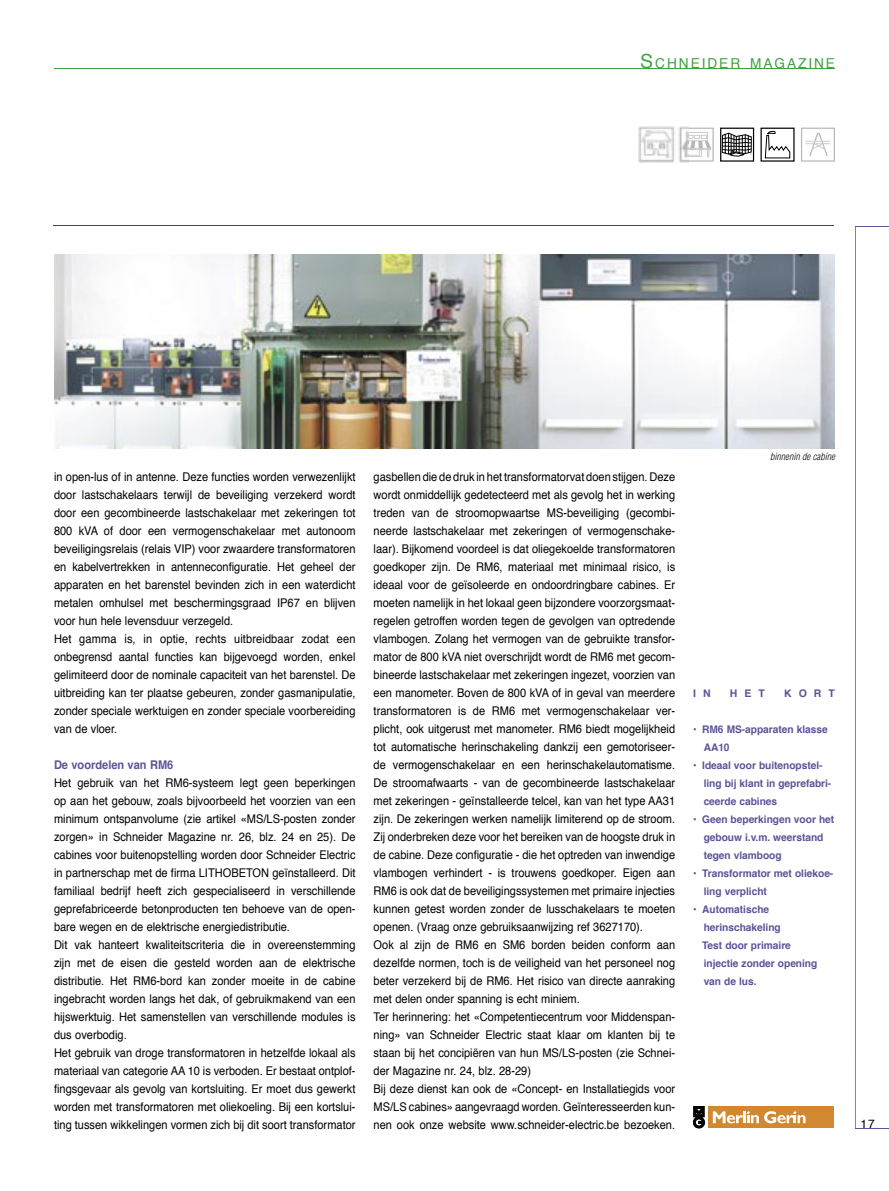
<style>
.page{position:relative;width:889px;height:1191px;background:#fff}
.page>*{position:absolute;margin:0;border:0;box-sizing:border-box;transform-origin:0 0}
.t1{font:13.65px "Helvetica";letter-spacing:.145em;color:#40a146}
.t2{font:12px/18px "Helvetica";color:#000;scale:.92 1}
.t3{font:700 12px "Helvetica";color:#5a5499;scale:.92 1}
.t4{font:12px "Helvetica";color:#000}
.t5{font:700 10.5px/18px "Helvetica";letter-spacing:-.005em;color:#5a5499}
.t6{font:italic 300 condensed 9.75px "Helvetica";color:#000}
.s1{font-size:19.5px}
</style>
<div class="page">
<hr style="left:53px;top:225px;width:780px;height:1px;background:#474848">
<hr style="left:855px;top:226px;width:1px;height:902px;background:#5a5499">
<hr style="left:855px;top:226px;width:34px;height:1px;background:#5a5499">
<img style="left:54px;top:255px;width:781px;height:193px">
<hr style="left:54px;top:68px;width:780px;height:1px;background:#40a146">
<hr style="left:855px;top:1128px;width:34px;height:1px;background:#5a5499">
<svg style="left:688px;top:128px;width:25px;height:34px"></svg>
<div style="left:720px;top:128px;width:34px;height:34px;border:1px solid #000"></div>
<svg style="left:721px;top:132px;width:32px;height:26px"></svg>
<svg style="left:764px;top:130px;width:26px;height:29px"></svg>
<svg style="left:801px;top:128px;width:34px;height:34px"></svg>
<img style="left:638px;top:126px;width:50px;height:37px">
<svg style="left:693px;top:1106px;width:12px;height:22px"></svg>
<div style="left:708px;top:1106px;width:126px;height:22px;background:#d28830"></div>
<svg style="left:713px;top:1111px;width:92px;height:12px"></svg>
<p class="t1" style="left:640px;top:54px;width:196px"><span class="s1">S</span>CHNEIDER MAGAZINE</p>
<p class="t2" style="left:54px;top:468px;width:329px;text-align:justify">in open-lus of in antenne. Deze functies worden verwezenlijkt door lastschakelaars terwijl de beveiliging verzekerd wordt door een gecombineerde lastschakelaar met zekeringen tot 800 kVA of door een vermogenschakelaar met autonoom</p>
<p class="t2" style="left:373px;top:468px;width:329px;text-align:justify">gasbellen die de druk in het transformatorvat doen stijgen. Deze wordt onmiddellijk gedetecteerd met als gevolg het in werking treden van de stroomopwaartse MS-beveiliging (gecombi&shy;neerde lastschakelaar met zekeringen of vermogenschake-</p>
<p class="t2" style="left:54px;top:540px;width:329px">beveiligingsrelais (relais VIP) voor zwaardere transformatoren en kabelvertrekken in antenneconfiguratie. Het geheel der apparaten en het barenstel bevinden zich in een waterdicht metalen omhulsel met beschermingsgraad IP67 en blijven voor hun hele levensduur verzegeld.<br>Het gamma is, in optie, rechts uitbreidbaar zodat een onbegrensd aantal functies kan bijgevoegd worden, enkel gelimiteerd door de nominale capaciteit van het barenstel. De uitbreiding kan ter plaatse gebeuren, zonder gasmanipulatie, zonder speciale werktuigen en zonder speciale voorbereiding van de vloer.</p>
<h6 class="t3" style="left:54px;top:756px;width:131px">De voordelen van RM6</h6>
<p class="t2" style="left:54px;top:774px;width:329px">Het gebruik van het RM6-systeem legt geen beperkingen op aan het gebouw, zoals bijvoorbeeld het voorzien van een minimum ontspanvolume (zie artikel «MS/LS-posten zonder zorgen» in Schneider Magazine nr. 26, blz. 24 en 25). De cabines voor buitenopstelling worden door Schneider Electric in partnerschap met de firma LITHOBETON geïnstalleerd. Dit familiaal bedrijf heeft zich gespecialiseerd in verschillende geprefabriceerde betonproducten ten behoeve van de open&shy;bare wegen en de elektrische energiedistributie.<br>Dit vak hanteert kwaliteitscriteria die in overeenstemming zijn met de eisen die gesteld worden aan de elektrische distributie. Het RM6-bord kan zonder moeite in de cabine ingebracht worden langs het dak, of gebruikmakend van een hijswerktuig. Het samenstellen van verschillende modules is dus overbodig.<br>Het gebruik van droge transformatoren in hetzelfde lokaal als materiaal van categorie AA 10 is verboden. Er bestaat ontplof&shy;fingsgevaar als gevolg van kortsluiting. Er moet dus gewerkt worden met transformatoren met oliekoeling. Bij een kortslui&shy;ting tussen wikkelingen vormen zich bij dit soort transformator</p>
<p class="t2" style="left:373px;top:540px;width:329px">laar). Bijkomend voordeel is dat oliegekoelde transformatoren goedkoper zijn. De RM6, materiaal met minimaal risico, is ideaal voor de geïsoleerde en ondoordringbare cabines. Er moeten namelijk in het lokaal geen bijzondere voorzorgsmaat&shy;regelen getroffen worden tegen de gevolgen van optredende vlambogen. Zolang het vermogen van de gebruikte transfor&shy;mator de 800 kVA niet overschrijdt wordt de RM6 met gecom&shy;bineerde lastschakelaar met zekeringen ingezet, voorzien van een manometer. Boven de 800 kVA of in geval van meerdere transformatoren is de RM6 met vermogenschakelaar ver&shy;plicht, ook uitgerust met manometer. RM6 biedt mogelijkheid tot automatische herinschakeling dankzij een gemotoriseer&shy;de vermogenschakelaar en een herinschakelautomatisme.<br>De stroomafwaarts - van de gecombineerde lastschakelaar met zekeringen - geïnstalleerde telcel, kan van het type AA31 zijn. De zekeringen werken namelijk limiterend op de stroom.<br>Zij onderbreken deze voor het bereiken van de hoogste druk in de cabine. Deze configuratie - die het optreden van inwendige vlambogen verhindert - is trouwens goedkoper. Eigen aan RM6 is ook dat de beveiligingssystemen met primaire injecties kunnen getest worden zonder de lusschakelaars te moeten openen. (Vraag onze gebruiksaanwijzing ref 3627170).<br>Ook al zijn de RM6 en SM6 borden beiden conform aan dezelfde normen, toch is de veiligheid van het personeel nog beter verzekerd bij de RM6. Het risico van directe aanraking met delen onder spanning is echt miniem.<br>Ter herinnering: het «Competentiecentrum voor Middenspan&shy;ning» van Schneider Electric staat klaar om klanten bij te staan bij het concipiëren van hun MS/LS-posten (zie Schnei&shy;der Magazine nr. 24, blz. 28-29)<br>Bij deze dienst kan ook de «Concept- en Installatiegids voor MS/LS cabines» aangevraagd worden. Geïnteresseerden kun&shy;nen ook onze website www.schneider-electric.be bezoeken.</p>
<p class="t6" style="left:770px;top:450px;width:66px">binnenin de cabine</p>
<p class="t5" style="left:693px;top:684px;width:19px">I N</p>
<p class="t5" style="left:730px;top:684px;width:36px">HET</p>
<p class="t5" style="left:784px;top:684px;width:52px">KORT</p>
<p class="t5" style="left:703px;top:720px;width:126px;text-indent:-11px">• RM6 MS-apparaten klasse<br>AA10</p>
<p class="t5" style="left:703px;top:756px;width:129px;text-indent:-11px">• Ideaal voor buitenopstel&shy;ling bij klant in geprefabri&shy;ceerde cabines</p>
<p class="t5" style="left:703px;top:810px;width:132px;text-indent:-11px">• Geen beperkingen voor het gebouw i.v.m. weerstand tegen vlamboog</p>
<p class="t5" style="left:703px;top:864px;width:131px;text-indent:-11px">• Transformator met oliekoe&shy;ling verplicht</p>
<p class="t5" style="left:702px;top:900px;width:117px;text-indent:-9px">• Automatische herinschakeling<br>Test door primaire injectie zonder opening van de lus.</p>
<p class="t4" style="left:860px;top:1115px;width:16px">17</p>
</div>
